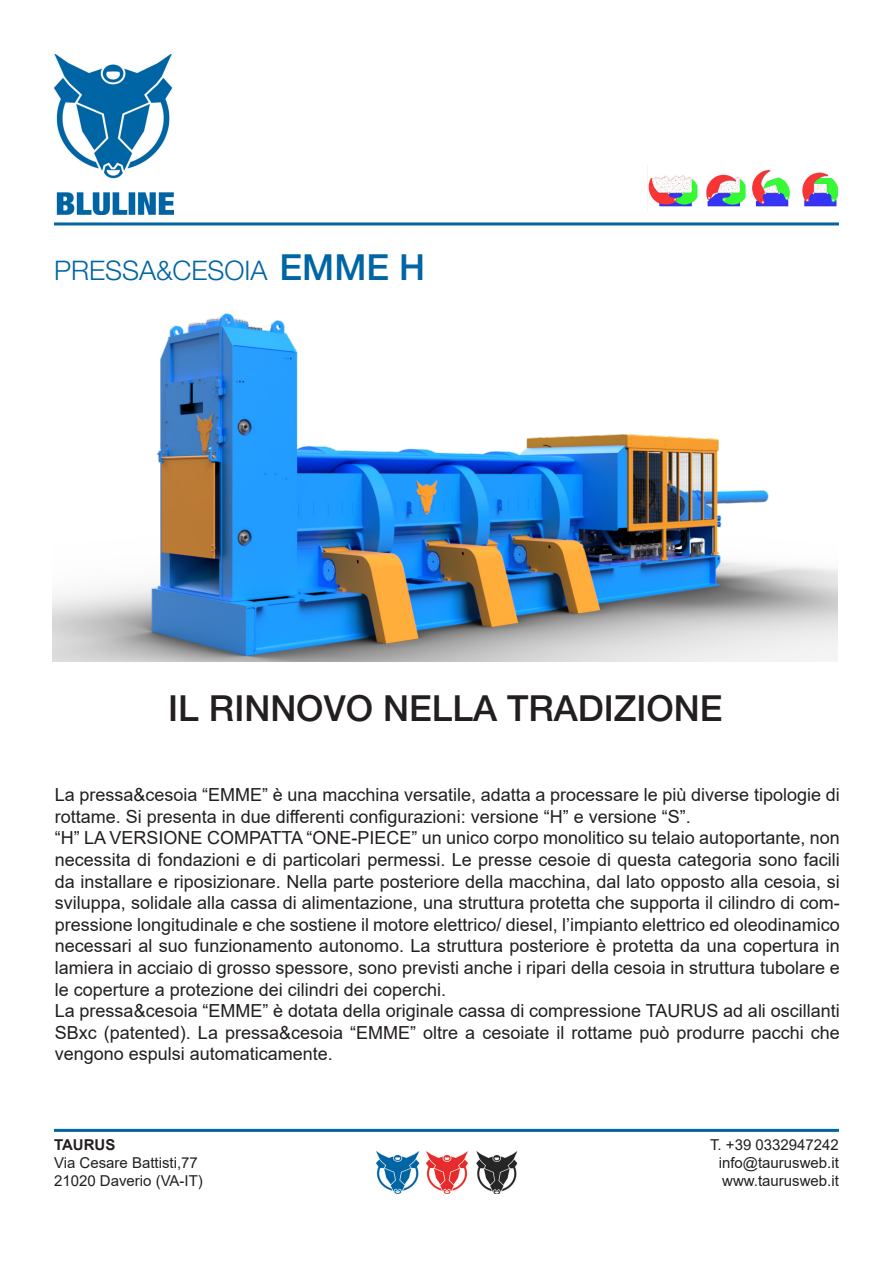
<style>
.page{position:relative;width:893px;height:1263px;background:#fff}
.page>*{position:absolute;margin:0;border:0;box-sizing:border-box;transform-origin:0 0}
.t1{font:500 36px "Helvetica Neue";color:#231f20}
.t2{font:300 27px "Helvetica Neue";color:#0065a4}
.t3{font:18px/21.6px "Arial";color:#231f20}
.t4{font:15px/18px "Arial";color:#231f20}
.t5{font:700 15px "Arial";color:#231f20}
.s1{font-weight:500;font-size:36px}
</style>
<div class="page">
<hr style="left:54px;top:222px;width:785px;height:3px;background:#0065a4">
<hr style="left:54px;top:1129px;width:785px;height:3px;background:#0065a4">
<img style="left:426px;top:1151px;width:42px;height:43px">
<img style="left:377px;top:1151px;width:42px;height:43px">
<img style="left:476px;top:1151px;width:42px;height:43px">
<img style="left:54px;top:54px;width:119px;height:161px">
<img style="left:648px;top:169px;width:189px;height:38px">
<img style="left:53px;top:313px;width:785px;height:348px">
<h2 class="t2" style="left:54px;top:254px;width:372px">PRESSA&amp;CESOIA <span class="s1">EMME H</span></h2>
<h1 class="t1" style="left:168px;top:687px;width:556px">IL RINNOVO NELLA TRADIZIONE</h1>
<p class="t3" style="left:55px;top:784px;width:786px">La pressa&amp;cesoia “EMME” è una macchina versatile, adatta a processare le più diverse tipologie di rottame. Si presenta in due differenti configurazioni: versione “H” e versione “S”.<br>“H” LA VERSIONE COMPATTA “ONE-PIECE” un unico corpo monolitico su telaio autoportante, non necessita di fondazioni e di particolari permessi. Le presse cesoie di questa categoria sono facili da installare e riposizionare. Nella parte posteriore della macchina, dal lato opposto alla cesoia, si sviluppa, solidale alla cassa di alimentazione, una struttura protetta che supporta il cilindro di com&shy;pressione longitudinale e che sostiene il motore elettrico/ diesel, l’impianto elettrico ed oleodinamico necessari al suo funzionamento autonomo. La struttura posteriore è protetta da una copertura in lamiera in acciaio di grosso spessore, sono previsti anche i ripari della cesoia in struttura tubolare e le coperture a protezione dei cilindri dei coperchi.<br>La pressa&amp;cesoia “EMME” è dotata della originale cassa di compressione TAURUS ad ali oscillanti SBxc (patented). La pressa&amp;cesoia “EMME” oltre a cesoiate il rottame può produrre pacchi che vengono espulsi automaticamente.</p>
<p class="t5" style="left:54px;top:1134px;width:63px">TAURUS</p>
<p class="t4" style="left:54px;top:1153px;width:150px">Via Cesare Battisti,77<br>21020 Daverio (VA-IT)</p>
<p class="t4" style="left:719px;top:1135px;width:122px;text-align:justify;text-indent:-9px">T. +39 0332947242 info@taurusweb.it www.taurusweb.it</p>
</div>
